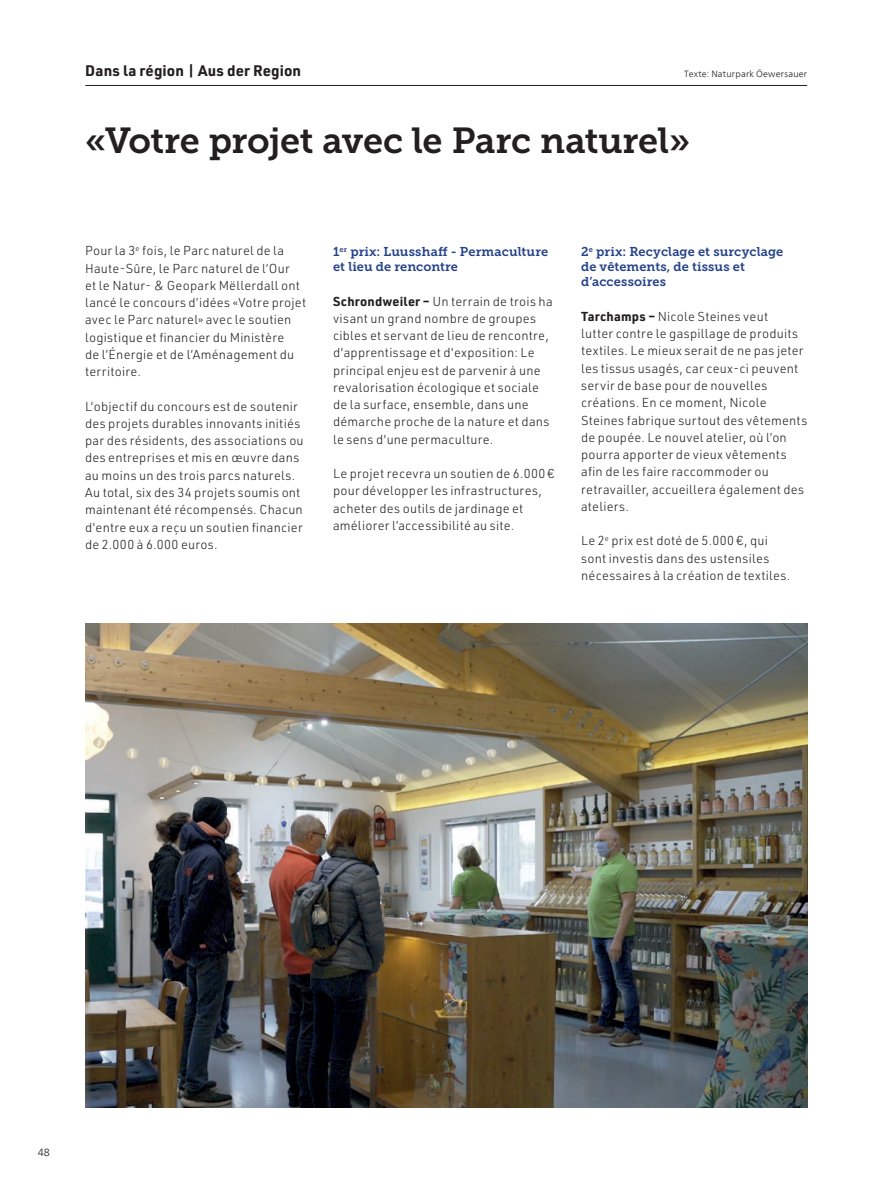
<style>
.page{position:relative;width:893px;height:1191px;background:#fff}
.page>*{position:absolute;margin:0;border:0;box-sizing:border-box;transform-origin:0 0}
.t1{font:36px "Museo Slab 700";letter-spacing:-.01em;color:#231f20}
.t2{font:700 15px "URWDIN";letter-spacing:.01em;color:#231f20}
.t3{font:300 12.75px/17.2px "URWDIN";letter-spacing:.02em;color:#231f20}
.t4{font:12.75px/15.3px "Museo Slab 700";letter-spacing:.01em;color:#24418a}
.t5{font:300 10.5px "Frutiger Neue LT Com";color:#231f20}
.t6{font:300 9px "Frutiger Neue LT Com";letter-spacing:.025em;color:#231f20}
.s1{font-weight:700}
</style>
<div class="page">
<hr style="left:85px;top:85px;width:722px;height:1px;background:#231f20">
<img style="left:85px;top:623px;width:722px;height:484px">
<p class="t2" style="left:85px;top:60px;width:217px">Dans la région | Aus der Region</p>
<p class="t6" style="left:684px;top:68px;width:124px">Texte: Naturpark Öewersauer</p>
<h1 class="t1" style="left:85px;top:121px;width:606px">«Votre projet avec le Parc naturel»</h1>
<p class="t3" style="left:85px;top:242px;width:223px">Pour la 3<sup>e</sup> fois, le Parc naturel de la Haute-Sûre, le Parc naturel de l’Our<br>et le Natur- &amp; Geopark Mëllerdall ont lancé le concours d’idées «Votre projet avec le Parc naturel» avec le soutien logistique et financier du Ministère<br>de l’Énergie et de l’Aménagement du territoire.</p>
<p class="t3" style="left:85px;top:397px;width:220px">L'objectif du concours est de soutenir des projets durables innovants initiés par des résidents, des associations ou des entreprises et mis en œuvre dans au moins un des trois parcs naturels.<br>Au total, six des 34 projets soumis ont maintenant été récompensés. Chacun d'entre eux a reçu un soutien financier de 2.000 à 6.000 euros.</p>
<p class="t4" style="left:333px;top:244px;width:217px">1<sup>er</sup> prix: Luusshaff - Permaculture et lieu de rencontre</p>
<p class="t3" style="left:333px;top:292px;width:221px"><span class="s1">Schrondweiler –</span> Un terrain de trois ha visant un grand nombre de groupes cibles et servant de lieu de rencontre, d'apprentissage et d'exposition: Le principal enjeu est de parvenir à une revalorisation écologique et sociale de la surface, ensemble, dans une démarche proche de la nature et dans le sens d'une permaculture.</p>
<p class="t3" style="left:333px;top:465px;width:223px">Le projet recevra un soutien de 6.000 € pour développer les infrastructures, acheter des outils de jardinage et améliorer l’accessibilité au site.</p>
<p class="t4" style="left:581px;top:244px;width:204px">2<sup>e</sup> prix: Recyclage et surcyclage de vêtements, de tissus et d’accessoires</p>
<p class="t3" style="left:581px;top:307px;width:228px"><span class="s1">Tarchamps –</span> Nicole Steines veut<br>lutter contre le gaspillage de produits textiles. Le mieux serait de ne pas jeter les tissus usagés, car ceux-ci peuvent servir de base pour de nouvelles créations. En ce moment, Nicole Steines fabrique surtout des vêtements de poupée. Le nouvel atelier, où l’on pourra apporter de vieux vêtements afin de les faire raccommoder ou retravailler, accueillera également des ateliers.</p>
<p class="t3" style="left:581px;top:532px;width:211px">Le 2<sup>e</sup> prix est doté de 5.000 €, qui sont investis dans des ustensiles nécessaires à la création de textiles.</p>
<p class="t5" style="left:38px;top:1146px;width:14px">48</p>
</div>
